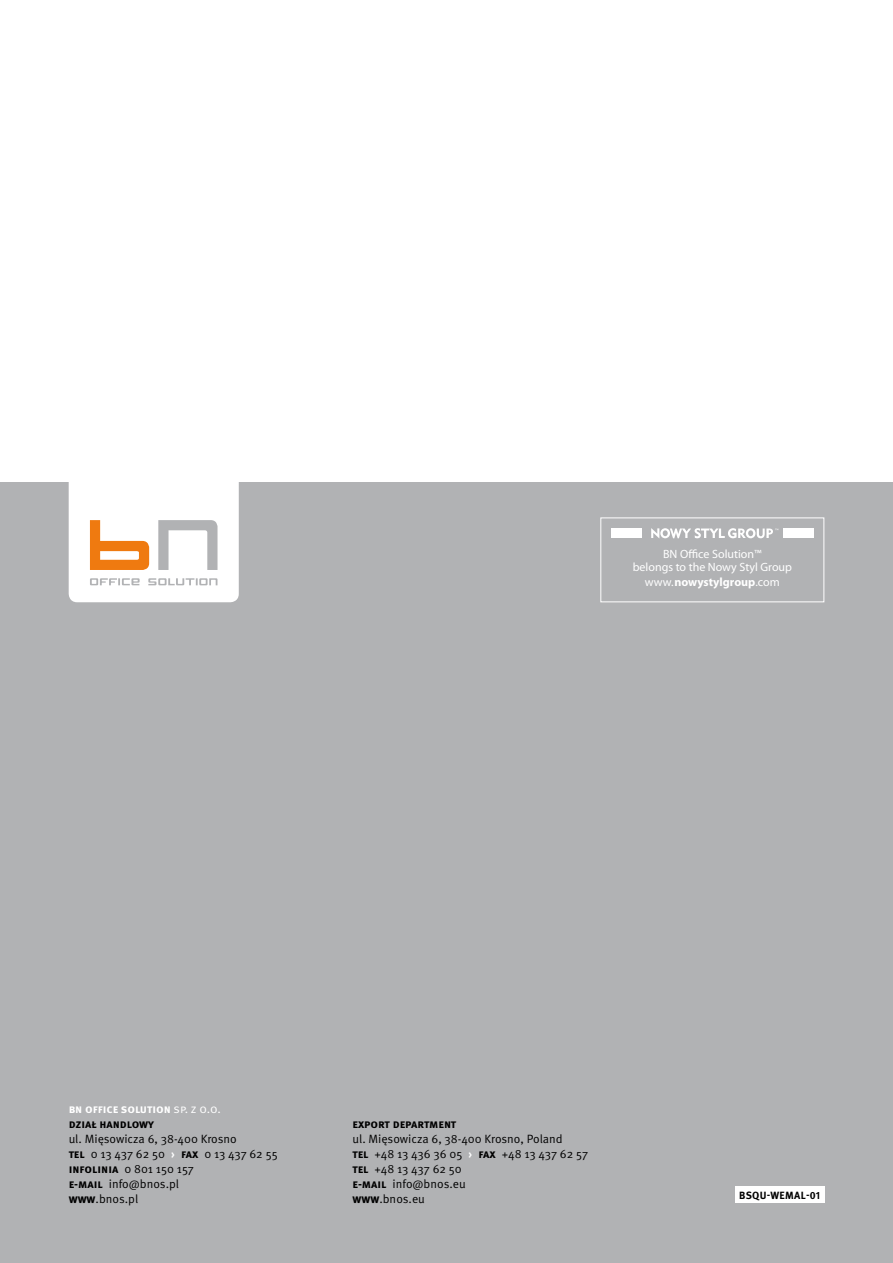
<style>
.page{position:relative;width:893px;height:1263px;background:#fff}
.page>*{position:absolute;margin:0;border:0;box-sizing:border-box;transform-origin:0 0}
.t1{font:12px/15px "Meta Pro";color:#000}
.t2{font:12px/12.8px "Myriad Pro";color:#fff;text-align:center}
.t3{font:700 12px/15px "Meta Pro";letter-spacing:-.005em;color:#fff}
.t4{font:700 12px "Meta Pro";letter-spacing:-.01em;color:#000}
.t5{font:700 12px "Myriad Pro";color:#fff}
.t6{font:700 10.5px "Meta Pro";letter-spacing:.03em;color:#000}
.s1{font-weight:400}
.s2{color:#000}
.s3{font-weight:700;color:#fff}
.s4{font-weight:700}
</style>
<div class="page">
<div style="left:0;top:482px;width:893px;height:781px;background:#b1b2b4"></div>
<svg style="left:69px;top:482px;width:170px;height:120px;background:#f6ede6"></svg>
<div style="left:600px;top:517px;width:224px;height:85px;border:1px solid #fff"></div>
<div style="left:611px;top:528px;width:30px;height:10px;background:#fff"></div>
<div style="left:783px;top:528px;width:30px;height:10px;background:#fff"></div>
<svg style="left:651px;top:528px;width:127px;height:10px"></svg>
<div style="left:735px;top:1186px;width:89px;height:17px;background:#fff"></div>
<p class="t2" style="left:633px;top:547px;width:161px">BN Office Solution™<br>belongs to the Nowy Styl Group</p>
<p class="t5" style="left:645px;top:574px;width:136px"><span class="s1">www.</span>nowystylgroup<span class="s1">.com</span></p>
<p class="t3" style="left:69px;top:1101px;width:154px">BN OFFICE SOLUTION <span class="s1">sp. z o.o. </span><span class="s2">dział han dlowy</span></p>
<p class="t1" style="left:69px;top:1131px;width:170px">ul. Mięsowicza 6, 38-400 Krosno</p>
<p class="t4" style="left:69px;top:1146px;width:7px">tel</p>
<p class="t1" style="left:91px;top:1146px;width:189px">0 13 437 62 50 <span class="s3">›</span> <span class="s4">fax</span> 0 13 437 62 55</p>
<p class="t4" style="left:69px;top:1161px;width:7px">infolini</p>
<p class="t1" style="left:69px;top:1161px;width:127px;text-indent:43px"><span class="s4">a</span> 0 801 150 157 <span class="s4">e-mail</span> info@bnos.pl <span class="s4">www</span>.bnos.pl</p>
<p class="t4" style="left:352px;top:1116px;width:93px">export department</p>
<p class="t1" style="left:352px;top:1131px;width:212px">ul. Mięsowicza 6, 38-400 Krosno, Poland</p>
<p class="t4" style="left:352px;top:1146px;width:7px">tel</p>
<p class="t1" style="left:374px;top:1146px;width:215px">+48 13 436 36 05 <span class="s3">›</span> <span class="s4">fax</span> +48 13 437 62 57</p>
<p class="t4" style="left:352px;top:1161px;width:7px">tel</p>
<p class="t1" style="left:352px;top:1161px;width:115px;text-indent:22px">+48 13 437 62 50 <span class="s4">e-mail</span> info@bnos.eu <span class="s4">www</span>.bnos.eu</p>
<p class="t6" style="left:739px;top:1188px;width:83px">BSQU-WEMAL-01</p>
</div>
